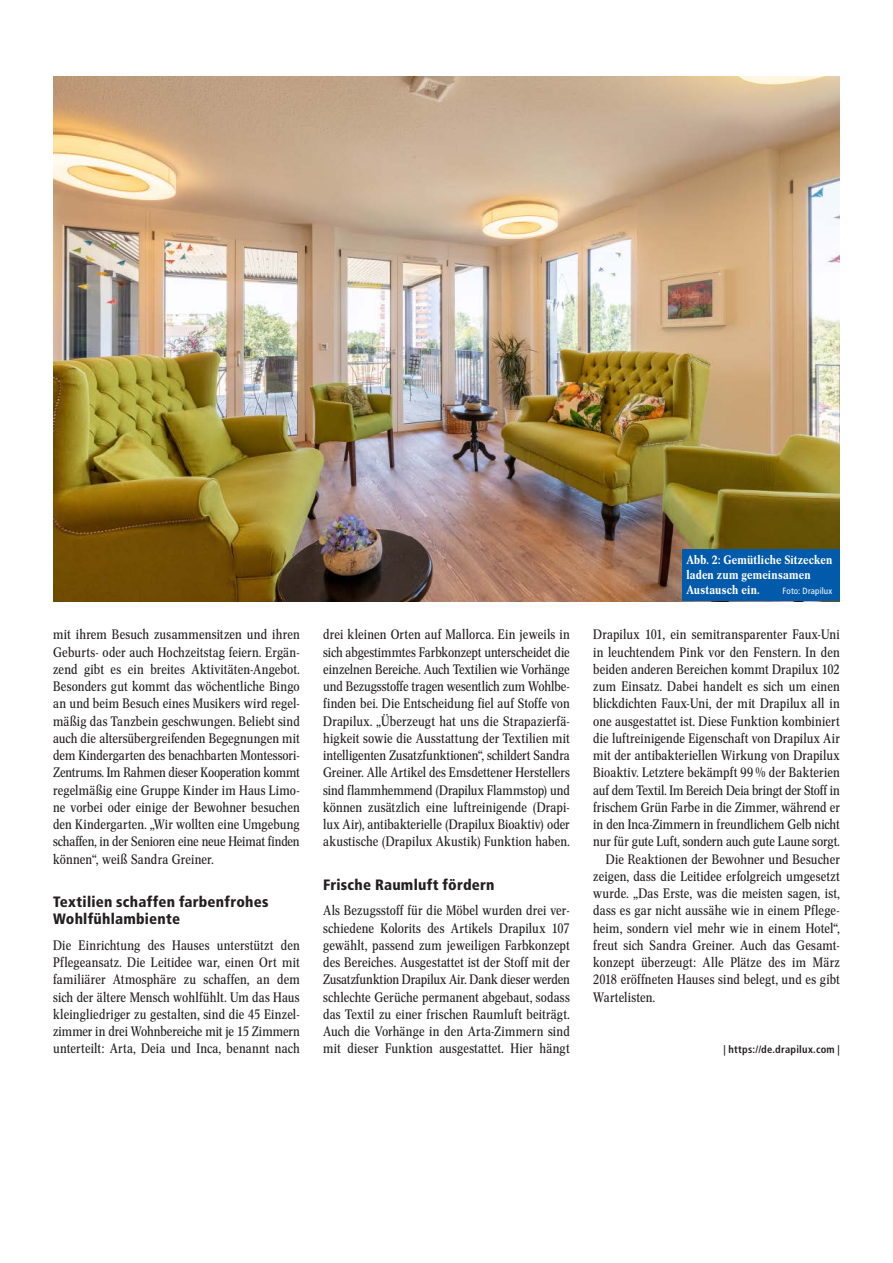
<style>
.page{position:relative;width:893px;height:1263px;background:#fff}
.page>*{position:absolute;margin:0;border:0;box-sizing:border-box;transform-origin:0 0}
.t1{font:900 condensed 15px/17.2px "Frutiger LT Std";letter-spacing:.015em;color:#231f20}
.t2{font:13.5px/17.2px "Concorde Nova";letter-spacing:.005em;color:#231f20;text-align:justify}
.t3{font:13.5px "Concorde Nova";letter-spacing:-.015em;color:#231f20}
.t4{font:500 12px/15px "Concorde Nova";letter-spacing:.02em;color:#fff}
.t5{font:700 condensed 10.5px "Frutiger LT Std";letter-spacing:.02em;color:#231f20}
.t6{font:condensed 9px "Frutiger LT Std";letter-spacing:.02em;color:#fff}
</style>
<div class="page">
<img style="left:53px;top:77px;width:787px;height:524px">
<div style="left:682px;top:549px;width:158px;height:52px;background:#015aaa"></div>
<p class="t2" style="left:53px;top:626px;width:248px">mit ihrem Besuch zusammensitzen und ihren Geburts- oder auch Hochzeitstag feiern. Ergän&shy;zend gibt es ein breites Aktivitäten-Angebot.<br>Besonders gut kommt das wöchentliche Bingo an und beim Besuch eines Musikers wird regel&shy;mäßig das Tanzbein geschwungen. Beliebt sind auch die altersübergreifenden Begegnungen mit dem Kindergarten des benachbarten Montessori-Zentrums. Im Rahmen dieser Kooperation kommt regelmäßig eine Gruppe Kinder im Haus Limo&shy;ne vorbei oder einige der Bewohner besuchen den Kindergarten. „Wir wollten eine Umgebung schaffen, in der Senioren eine neue Heimat finden können“, weiß Sandra Greiner.</p>
<p class="t1" style="left:53px;top:893px;width:217px">Textilien schaffen farbenfrohes<br>Wohlfühlambiente</p>
<p class="t2" style="left:53px;top:937px;width:248px">Die Einrichtung des Hauses unterstützt den Pflegeansatz. Die Leitidee war, einen Ort mit familiärer Atmosphäre zu schaffen, an dem sich der ältere Mensch wohlfühlt. Um das Haus kleingliedriger zu gestalten, sind die 45 Einzel&shy;zimmer in drei Wohnbereiche mit je 15 Zimmern unterteilt: Arta, Deia und Inca, benannt nach</p>
<p class="t2" style="left:323px;top:626px;width:248px">drei kleinen Orten auf Mallorca. Ein jeweils in sich abgestimmtes Farbkonzept unterscheidet die einzelnen Bereiche. Auch Textilien wie Vorhänge und Bezugsstoffe tragen wesentlich zum Wohlbe&shy;finden bei. Die Entscheidung fiel auf Stoffe von Drapilux. „Überzeugt hat uns die Strapazierfä&shy;higkeit sowie die Ausstattung der Textilien mit intelligenten Zusatzfunktionen“, schildert Sandra Greiner. Alle Artikel des Emsdettener Herstellers sind flammhemmend (Drapilux Flammstop) und können zusätzlich eine luftreinigende (Drapi&shy;lux Air), antibakterielle (Drapilux Bioaktiv) oder akustische (Drapilux Akustik) Funktion haben.</p>
<p class="t1" style="left:323px;top:876px;width:173px">Frische Raumluft fördern</p>
<p class="t2" style="left:323px;top:902px;width:248px">Als Bezugsstoff für die Möbel wurden drei ver&shy;schiedene Kolorits des Artikels Drapilux 107 gewählt, passend zum jeweiligen Farbkonzept des Bereiches. Ausgestattet ist der Stoff mit der Zusatzfunktion Drapilux Air. Dank dieser werden schlechte Gerüche permanent abgebaut, sodass das Textil zu einer frischen Raumluft beiträgt.<br>Auch die Vorhänge in den Arta-Zimmern sind mit dieser Funktion ausgestattet. Hier hängt</p>
<p class="t4" style="left:686px;top:553px;width:148px">Abb. 2: Gemütliche Sitzecken laden zum gemeinsamen<br>Austausch ein.</p>
<p class="t6" style="left:782px;top:586px;width:51px">Foto: Drapilux</p>
<p class="t2" style="left:593px;top:626px;width:248px">Drapilux 101, ein semitransparenter Faux-Uni</p>
<p class="t2" style="left:593px;top:643px;width:248px">in leuchtendem Pink vor den Fenstern. In den</p>
<p class="t2" style="left:593px;top:661px;width:248px">beiden anderen Bereichen kommt Drapilux 102</p>
<p class="t2" style="left:593px;top:678px;width:248px">zum Einsatz. Dabei handelt es sich um einen</p>
<p class="t2" style="left:593px;top:695px;width:248px">blickdichten Faux-Uni, der mit Drapilux all in</p>
<p class="t2" style="left:593px;top:712px;width:248px">one ausgestattet ist. Diese Funktion kombiniert</p>
<p class="t2" style="left:593px;top:730px;width:248px">die luftreinigende Eigenschaft von Drapilux Air</p>
<p class="t2" style="left:593px;top:747px;width:248px">mit der antibakteriellen Wirkung von Drapilux</p>
<p class="t2" style="left:593px;top:764px;width:248px">Bioaktiv. Letztere bekämpft 99 % der Bakterien</p>
<p class="t3" style="left:593px;top:782px;width:248px">auf dem Textil. Im Bereich Deia bringt der Stoff in</p>
<p class="t2" style="left:593px;top:799px;width:248px">frischem Grün Farbe in die Zimmer, während er</p>
<p class="t2" style="left:593px;top:816px;width:248px">in den Inca-Zimmern in freundlichem Gelb nicht</p>
<p class="t2" style="left:593px;top:833px;width:248px">nur für gute Luft, sondern auch gute Laune sorgt.</p>
<p class="t2" style="left:606px;top:850px;width:235px">Die Reaktionen der Bewohner und Besucher</p>
<p class="t2" style="left:593px;top:868px;width:248px">zeigen, dass die Leitidee erfolgreich umgesetzt</p>
<p class="t2" style="left:593px;top:885px;width:248px">wurde. „Das Erste, was die meisten sagen, ist,</p>
<p class="t2" style="left:593px;top:902px;width:248px">dass es gar nicht aussähe wie in einem Pflege-</p>
<p class="t2" style="left:593px;top:919px;width:248px">heim, sondern viel mehr wie in einem Hotel“,</p>
<p class="t2" style="left:593px;top:937px;width:248px">freut sich Sandra Greiner. Auch das Gesamt-</p>
<p class="t2" style="left:593px;top:954px;width:248px">konzept überzeugt: Alle Plätze des im März</p>
<p class="t2" style="left:593px;top:971px;width:248px">2018 eröffneten Hauses sind belegt, und es gibt</p>
<p class="t2" style="left:593px;top:988px;width:64px">Wartelisten.</p>
<p class="t5" style="left:723px;top:1043px;width:118px">| https://de.drapilux.com |</p>
</div>
